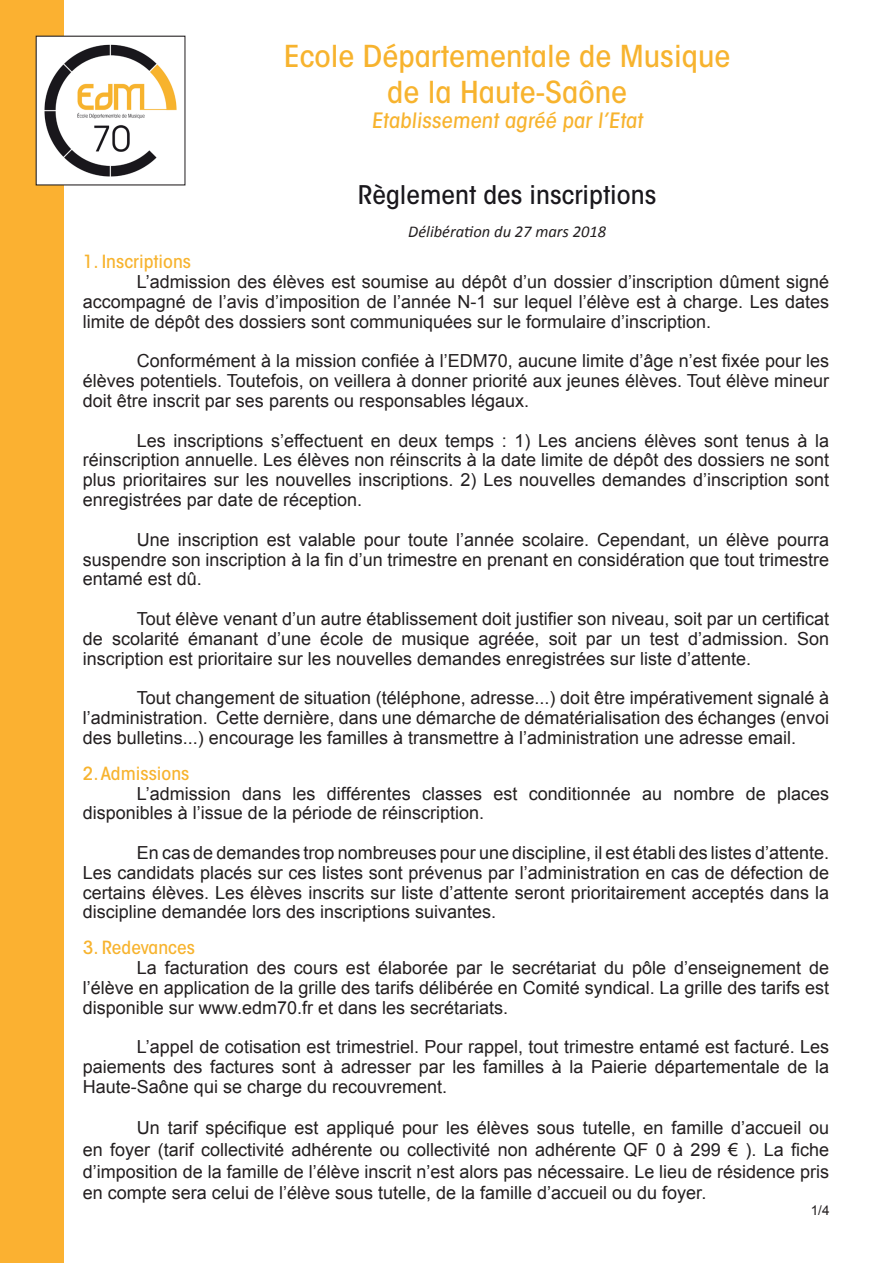
<style>
.page{position:relative;width:893px;height:1263px;background:#fff}
.page>*{position:absolute;margin:0;border:0;box-sizing:border-box;transform-origin:0 0}
.t1{font:500 condensed 30px "ITC Avant Garde Std";color:#f7b32e;scale:1.1 1}
.t2{font:500 condensed 25.5px "ITC Avant Garde Std";color:#19171c;scale:1.1 1}
.t3{font:500 condensed 21px "ITC Avant Garde Std";color:#f7b32e;scale:1.1 1}
.Body_Text_2{font:18px/19.8px "Arial";color:#231f20;text-align:justify}
.Body_Text_3{font:18px/19.8px "Arial";color:#231f20;text-align:justify}
.Default{font:18px/19.8px "Arial";color:#231f20;text-align:justify}
.Body_Text_2-2{font:500 condensed 18px "ITC Avant Garde Std";color:#f7b32e;scale:1.1 1}
.t4{font:italic 16.5px "Calibri";color:#231f20}
.t5{font:13.5px "Arial";color:#231f20}
</style>
<div class="page">
<div style="left:0;top:0;width:64px;height:1263px;background:#fbb131"></div>
<img style="left:38px;top:38px;width:139px;height:145px">
<p class="t1" style="left:284px;top:37px;width:407px">Ecole Départementale de Musique</p>
<p class="t1" style="left:387px;top:73px;width:220px">de la Haute-Saône</p>
<p class="t3" style="left:371px;top:107px;width:251px">Etablissement agréé par l’Etat</p>
<p class="t2" style="left:358px;top:179px;width:273px">Règlement des inscriptions</p>
<p class="t4" style="left:408px;top:220px;width:199px">Délibération du 27 mars 2018</p>
<p class="Body_Text_2-2" style="left:83px;top:251px;width:100px">1. Inscriptions</p>
<p class="Body_Text_3" style="left:83px;top:272px;width:748px;text-indent:54px">L’admission des élèves est soumise au dépôt d’un dossier d’inscription dûment signé accompagné de l’avis d’imposition de l’année N-1 sur lequel l’élève est à charge. Les dates limite de dépôt des dossiers sont communiquées sur le formulaire d’inscription.</p>
<p class="Body_Text_2" style="left:83px;top:351px;width:748px;text-indent:54px">Conformément à la mission confiée à l’EDM70, aucune limite d’âge n’est fixée pour les élèves potentiels. Toutefois, on veillera à donner priorité aux jeunes élèves. Tout élève mineur doit être inscrit par ses parents ou responsables légaux.</p>
<p class="Default" style="left:83px;top:431px;width:748px;text-indent:54px">Les inscriptions s’effectuent en deux temps : 1) Les anciens élèves sont tenus à la réinscription annuelle. Les élèves non réinscrits à la date limite de dépôt des dossiers ne sont plus prioritaires sur les nouvelles inscriptions. 2) Les nouvelles demandes d’inscription sont enregistrées par date de réception.</p>
<p class="Body_Text_2" style="left:83px;top:530px;width:748px;text-indent:54px">Une inscription est valable pour toute l’année scolaire. Cependant, un élève pourra suspendre son inscription à la fin d’un trimestre en prenant en considération que tout trimestre entamé est dû.</p>
<p class="Body_Text_2" style="left:83px;top:609px;width:748px;text-indent:54px">Tout élève venant d’un autre établissement doit justifier son niveau, soit par un certificat de scolarité émanant d’une école de musique agréée, soit par un test d’admission. Son inscription est prioritaire sur les nouvelles demandes enregistrées sur liste d’attente.</p>
<p class="Body_Text_2" style="left:83px;top:688px;width:748px;text-indent:54px">Tout changement de situation (téléphone, adresse...) doit être impérativement signalé à l’administration. Cette dernière, dans une démarche de dématérialisation des échanges (envoi des bulletins...) encourage les familles à transmettre à l’administration une adresse email.</p>
<p class="Body_Text_2-2" style="left:83px;top:762px;width:98px">2. Admissions</p>
<p class="Body_Text_3" style="left:83px;top:783px;width:748px;text-indent:54px">L’admission dans les différentes classes est conditionnée au nombre de places disponibles à l’issue de la période de réinscription.</p>
<p class="Body_Text_3" style="left:137px;top:843px;width:694px">En cas de demandes trop nombreuses pour une discipline, il est établi des listes d’attente.</p>
<p class="Body_Text_3" style="left:83px;top:863px;width:748px">Les candidats placés sur ces listes sont prévenus par l’administration en cas de défection de certains élèves. Les élèves inscrits sur liste d’attente seront prioritairement acceptés dans la discipline demandée lors des inscriptions suivantes.</p>
<p class="Body_Text_2-2" style="left:83px;top:937px;width:103px">3. Redevances</p>
<p class="Body_Text_2" style="left:83px;top:958px;width:748px;text-indent:54px">La facturation des cours est élaborée par le secrétariat du pôle d’enseignement de l’élève en application de la grille des tarifs délibérée en Comité syndical. La grille des tarifs est disponible sur www.edm70.fr et dans les secrétariats.</p>
<p class="Body_Text_2" style="left:83px;top:1037px;width:748px;text-indent:54px">L’appel de cotisation est trimestriel. Pour rappel, tout trimestre entamé est facturé. Les paiements des factures sont à adresser par les familles à la Paierie départementale de la Haute-Saône qui se charge du recouvrement.</p>
<p class="Default" style="left:83px;top:1117px;width:748px;line-height:21.6px;text-indent:54px">Un tarif spécifique est appliqué pour les élèves sous tutelle, en famille d’accueil ou en foyer (tarif collectivité adhérente ou collectivité non adhérente QF 0 à 299 € ). La fiche d’imposition de la famille de l’élève inscrit n’est alors pas nécessaire. Le lieu de résidence pris en compte sera celui de l’élève sous tutelle, de la famille d’accueil ou du foyer.</p>
<p class="t5" style="left:811px;top:1202px;width:20px">1/4</p>
</div>
